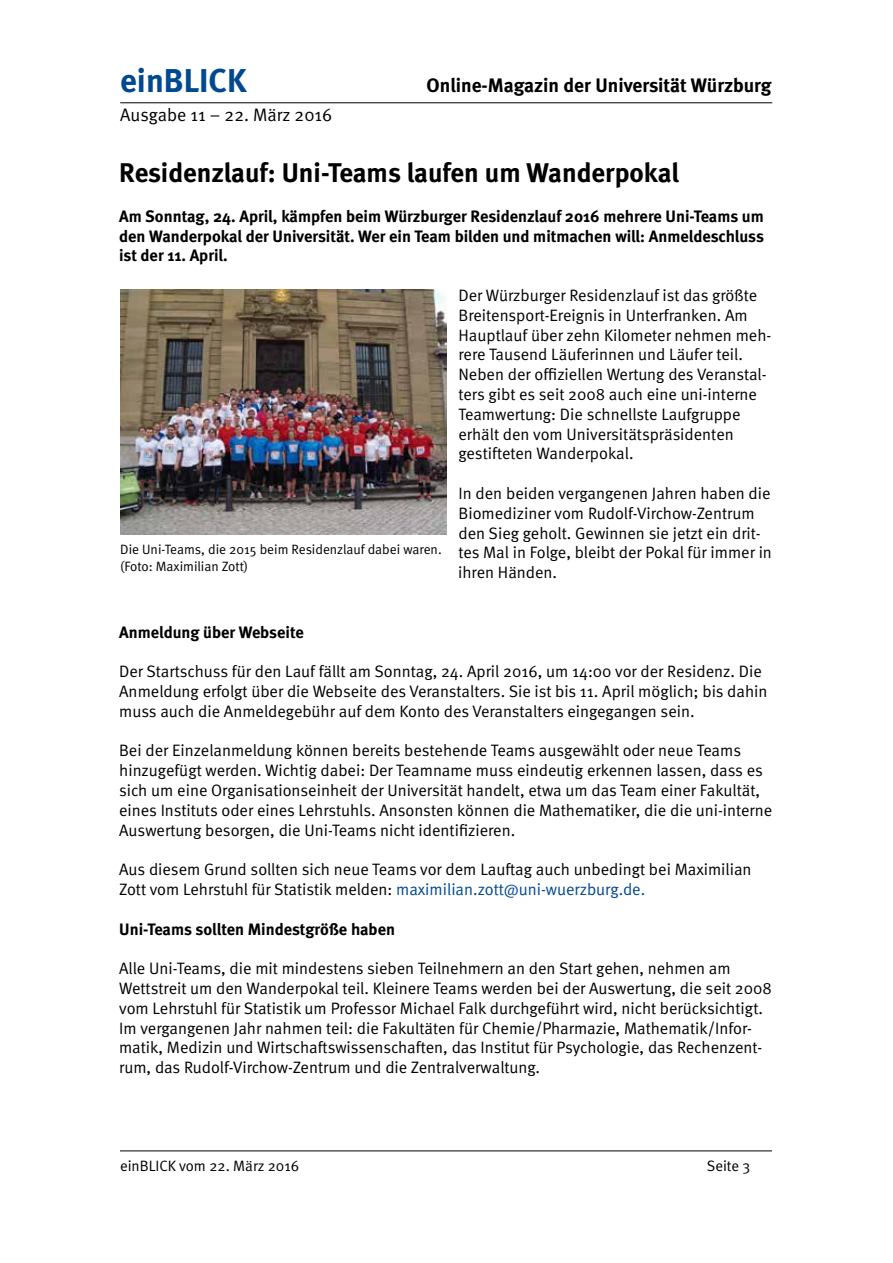
<style>
.page{position:relative;width:893px;height:1263px;background:#fff}
.page>*{position:absolute;margin:0;border:0;box-sizing:border-box;transform-origin:0 0}
.t1{font:700 33px "Meta";color:#004990}
.t2{font:700 27px "Meta";color:#000}
.t3{font:700 19.5px "Meta";color:#000}
.t4{font:18px "Meta Normal";color:#000}
.t5{font:16.5px/19.8px "Meta Normal";color:#000}
.t6{font:700 16.5px/19.8px "Meta";color:#000;text-align:justify}
.t7{font:15px "Meta Normal";color:#000}
.t8{font:13.5px/16.2px "Meta Normal";color:#000}
.s1{color:#004990}
</style>
<div class="page">
<hr style="left:120px;top:102px;width:652px;height:1px;background:#000">
<hr style="left:120px;top:1150px;width:652px;height:1px;background:#000">
<img style="left:120px;top:290px;width:326px;height:245px">
<h1 class="t1" style="left:120px;top:61px;width:128px">einBLICK</h1>
<p class="t3" style="left:427px;top:74px;width:346px">Online-Magazin der Universität Würzburg</p>
<p class="t4" style="left:120px;top:105px;width:214px">Ausgabe 11 – 22. März 2016</p>
<h2 class="t2" style="left:119px;top:157px;width:561px">Residenzlauf: Uni-Teams laufen um Wanderpokal</h2>
<p class="t6" style="left:119px;top:206px;width:646px">Am Sonntag, 24. April, kämpfen beim Würzburger Residenzlauf 2016 mehrere Uni-Teams um den Wanderpokal der Universität. Wer ein Team bilden und mitmachen will: Anmeldeschluss ist der 11. April.</p>
<p class="t5" style="left:458px;top:285px;width:314px">Der Würzburger Residenzlauf ist das größte Breitensport-Ereignis in Unterfranken. Am Hauptlauf über zehn Kilometer nehmen meh&shy;rere Tausend Läuferinnen und Läufer teil.<br>Neben der offiziellen Wertung des Veranstal&shy;ters gibt es seit 2008 auch eine uni-interne Teamwertung: Die schnellste Laufgruppe erhält den vom Universitätspräsidenten gestifteten Wanderpokal.</p>
<p class="t5" style="left:458px;top:483px;width:315px">In den beiden vergangenen Jahren haben die Biomediziner vom Rudolf-Virchow-Zentrum den Sieg geholt. Gewinnen sie jetzt ein drit&shy;tes Mal in Folge, bleibt der Pokal für immer in ihren Händen.</p>
<p class="t8" style="left:120px;top:541px;width:323px">Die Uni-Teams, die 2015 beim Residenzlauf dabei waren. (Foto: Maximilian Zott)</p>
<p class="t6" style="left:119px;top:622px;width:186px">Anmeldung über Webseite</p>
<p class="t5" style="left:119px;top:661px;width:650px">Der Startschuss für den Lauf fällt am Sonntag, 24. April 2016, um 14:00 vor der Residenz. Die<br>Anmeldung erfolgt über die Webseite des Veranstalters. Sie ist bis 11. April möglich; bis dahin muss auch die Anmeldegebühr auf dem Konto des Veranstalters eingegangen sein.</p>
<p class="t5" style="left:119px;top:740px;width:655px">Bei der Einzelanmeldung können bereits bestehende Teams ausgewählt oder neue Teams hinzugefügt werden. Wichtig dabei: Der Teamname muss eindeutig erkennen lassen, dass es sich um eine Organisationseinheit der Universität handelt, etwa um das Team einer Fakultät, eines Instituts oder eines Lehrstuhls. Ansonsten können die Mathematiker, die die uni-interne Auswertung besorgen, die Uni-Teams nicht identifizieren.</p>
<p class="t5" style="left:119px;top:859px;width:634px">Aus diesem Grund sollten sich neue Teams vor dem Lauftag auch unbedingt bei Maximilian<br>Zott vom Lehrstuhl für Statistik melden: <span class="s1">maximilian.zott@uni-wuerzburg.de.</span></p>
<p class="t6" style="left:119px;top:919px;width:277px">Uni-Teams sollten Mindestgröße haben</p>
<p class="t5" style="left:119px;top:958px;width:654px">Alle Uni-Teams, die mit mindestens sieben Teilnehmern an den Start gehen, nehmen am Wettstreit um den Wanderpokal teil. Kleinere Teams werden bei der Auswertung, die seit 2008 vom Lehrstuhl für Statistik um Professor Michael Falk durchgeführt wird, nicht berücksichtigt.<br>Im vergangenen Jahr nahmen teil: die Fakultäten für Chemie/Pharmazie, Mathematik/Infor&shy;matik, Medizin und Wirtschaftswissenschaften, das Institut für Psychologie, das Rechenzent&shy;rum, das Rudolf-Virchow-Zentrum und die Zentralverwaltung.</p>
<p class="t7" style="left:120px;top:1157px;width:181px">einBLICK vom 22. März 2016</p>
<p class="t7" style="left:707px;top:1157px;width:45px">Seite 3</p>
</div>
